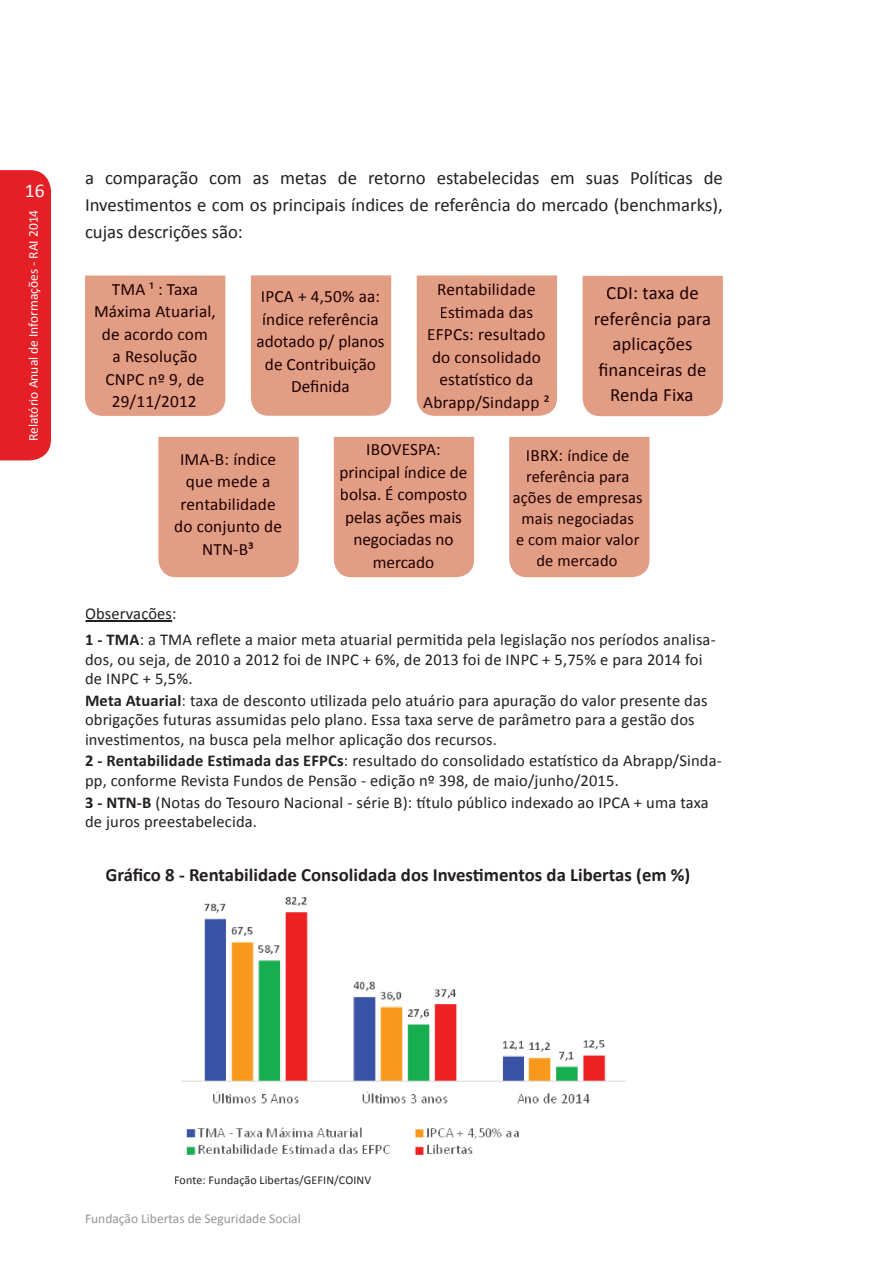
<style>
.page{position:relative;width:893px;height:1276px;background:#fff}
.page>*{position:absolute;margin:0;border:0;box-sizing:border-box;transform-origin:0 0}
.t1{font:19.5px "Calibri";color:#fff}
.t2{font:18.75px/27px "Calibri";color:#231f20;text-align:justify}
.t3{font:700 18.75px "Calibri";color:#231f20}
.t4{font:18.75px/25.5px "Calibri";letter-spacing:.01em;color:#1e0000;text-align:center}
.t5{font:17.25px/22.5px "Calibri";color:#1e0000;text-align:center}
.t6{font:16.5px/19.5px "Calibri";letter-spacing:.01em;color:#231f20}
.t7{font:16.5px/21px "Calibri";letter-spacing:.01em;color:#1e0000;text-align:center}
.t8{font:13.5px "Calibri";color:#fff}
.t9{font:13.5px "Calibri";color:#939598}
.t10{font:12px "Calibri";letter-spacing:.01em;color:#231f20}
.s1{font-size:17.25px}
.s2{font-weight:700}
</style>
<div class="page">
<div style="left:0;top:170px;width:51px;height:290px;background:#e41f25"></div>
<div style="left:251px;top:275px;width:140px;height:141px;background:#e29d85"></div>
<div style="left:262px;top:291px;width:117px;height:14px;background:#e29d85"></div>
<div style="left:264px;top:313px;width:115px;height:12px;background:#e29d85"></div>
<div style="left:257px;top:335px;width:128px;height:15px;background:#e29d85"></div>
<div style="left:266px;top:358px;width:110px;height:15px;background:#e29d85"></div>
<div style="left:293px;top:380px;width:55px;height:12px;background:#e29d85"></div>
<div style="left:85px;top:275px;width:140px;height:141px;background:#e29d85"></div>
<div style="left:112px;top:282px;width:86px;height:13px;background:#e29d85"></div>
<div style="left:95px;top:305px;width:121px;height:15px;background:#e29d85"></div>
<div style="left:103px;top:328px;width:105px;height:12px;background:#e29d85"></div>
<div style="left:113px;top:350px;width:84px;height:15px;background:#e29d85"></div>
<div style="left:106px;top:373px;width:99px;height:14px;background:#e29d85"></div>
<div style="left:113px;top:395px;width:83px;height:14px;background:#e29d85"></div>
<div style="left:417px;top:275px;width:140px;height:141px;background:#e29d85"></div>
<div style="left:439px;top:283px;width:97px;height:12px;background:#e29d85"></div>
<div style="left:441px;top:306px;width:92px;height:12px;background:#e29d85"></div>
<div style="left:429px;top:328px;width:117px;height:12px;background:#e29d85"></div>
<div style="left:433px;top:351px;width:108px;height:12px;background:#e29d85"></div>
<div style="left:440px;top:373px;width:93px;height:12px;background:#e29d85"></div>
<div style="left:423px;top:395px;width:126px;height:16px;background:#e29d85"></div>
<div style="left:583px;top:276px;width:140px;height:140px;background:#e29d85"></div>
<div style="left:607px;top:286px;width:92px;height:13px;background:#e29d85"></div>
<div style="left:595px;top:312px;width:116px;height:16px;background:#e29d85"></div>
<div style="left:613px;top:337px;width:80px;height:16px;background:#e29d85"></div>
<div style="left:599px;top:363px;width:108px;height:13px;background:#e29d85"></div>
<div style="left:612px;top:388px;width:80px;height:13px;background:#e29d85"></div>
<div style="left:158px;top:437px;width:141px;height:140px;background:#e29d85"></div>
<div style="left:181px;top:453px;width:95px;height:12px;background:#e29d85"></div>
<div style="left:187px;top:475px;width:83px;height:15px;background:#e29d85"></div>
<div style="left:182px;top:498px;width:94px;height:12px;background:#e29d85"></div>
<div style="left:175px;top:520px;width:107px;height:15px;background:#e29d85"></div>
<div style="left:204px;top:542px;width:49px;height:13px;background:#e29d85"></div>
<div style="left:334px;top:437px;width:140px;height:140px;background:#e29d85"></div>
<div style="left:368px;top:444px;width:73px;height:11px;background:#e29d85"></div>
<div style="left:341px;top:466px;width:126px;height:15px;background:#e29d85"></div>
<div style="left:341px;top:486px;width:126px;height:17px;background:#e29d85"></div>
<div style="left:346px;top:511px;width:116px;height:15px;background:#e29d85"></div>
<div style="left:355px;top:533px;width:99px;height:15px;background:#e29d85"></div>
<div style="left:374px;top:556px;width:60px;height:12px;background:#e29d85"></div>
<div style="left:509px;top:437px;width:140px;height:140px;background:#e29d85"></div>
<div style="left:527px;top:450px;width:36px;height:11px;background:#e29d85"></div>
<div style="left:569px;top:450px;width:60px;height:11px;background:#e29d85"></div>
<div style="left:527px;top:471px;width:102px;height:14px;background:#e29d85"></div>
<div style="left:514px;top:492px;width:128px;height:14px;background:#e29d85"></div>
<div style="left:523px;top:513px;width:111px;height:14px;background:#e29d85"></div>
<div style="left:517px;top:534px;width:122px;height:11px;background:#e29d85"></div>
<div style="left:537px;top:555px;width:80px;height:11px;background:#e29d85"></div>
<hr style="left:86px;top:620px;width:85px;height:1px;background:#231f20">
<img style="left:181px;top:897px;width:445px;height:258px">
<p class="t1" style="left:25px;top:178px;width:21px">16</p>
<p class="t8" style="left:25px;top:441px;width:233px;rotate:-90deg">Relatório Anual de Informações - RAI 2014</p>
<p class="t2" style="left:85px;top:164px;width:639px">a comparação com as metas de retorno estabelecidas em suas Políticas de Investimentos e com os principais índices de referência do mercado (benchmarks), cujas descrições são:</p>
<p class="t5" style="left:94px;top:277px;width:123px">TMA ¹ : Taxa<br>Máxima Atuarial, de acordo com<br>a Resolução<br>CNPC nº 9, de<br>29/11/2012</p>
<p class="t5" style="left:423px;top:277px;width:128px">Rentabilidade<br>Estimada das<br>EFPCs: resultado do consolidado estatístico da<br>Abrapp/Sindapp ²</p>
<p class="t4" style="left:594px;top:279px;width:119px">CDI: taxa de referência para aplicações financeiras de<br>Renda Fixa</p>
<p class="t5" style="left:256px;top:284px;width:130px">IPCA + 4,50% aa: índice referência adotado p/ planos de Contribuição<br>Definida</p>
<p class="t5" style="left:174px;top:447px;width:109px">IMA-B: índice que mede a rentabilidade do conjunto de<br>NTN-B³</p>
<p class="t5" style="left:340px;top:437px;width:129px">IBOVESPA: principal índice de bolsa. É composto pelas ações mais negociadas no mercado</p>
<p class="t7" style="left:513px;top:444px;width:131px"><span class="s1">IBRX:</span> índice de referência para ações de empresas mais negociadas<br>e com maior valor de mercado</p>
<p class="t6" style="left:85px;top:600px;width:632px;line-height:25.8px">Observações:<br><span class="s2">1 - TMA</span>: a TMA reflete a maior meta atuarial permitida pela legislação nos períodos analisa-</p>
<p class="t6" style="left:85px;top:648px;width:619px">dos, ou seja, de 2010 a 2012 foi de INPC + 6%, de 2013 foi de INPC + 5,75% e para 2014 foi de INPC + 5,5%.</p>
<p class="t6" style="left:85px;top:690px;width:624px"><span class="s2">Meta Atuarial</span>: taxa de desconto utilizada pelo atuário para apuração do valor presente das obrigações futuras assumidas pelo plano. Essa taxa serve de parâmetro para a gestão dos investimentos, na busca pela melhor aplicação dos recursos.</p>
<p class="t6" style="left:85px;top:750px;width:638px"><span class="s2">2 - Rentabilidade Estimada das EFPCs</span>: resultado do consolidado estatístico da Abrapp/Sinda&shy;pp, conforme Revista Fundos de Pensão - edição nº 398, de maio/junho/2015.</p>
<p class="t6" style="left:85px;top:791px;width:625px"><span class="s2">3 - NTN-B</span> (Notas do Tesouro Nacional - série B): título público indexado ao IPCA + uma taxa de juros preestabelecida.</p>
<p class="t3" style="left:105px;top:863px;width:586px">Gráfico 8 - Rentabilidade Consolidada dos Investimentos da Libertas (em %)</p>
<p class="t10" style="left:174px;top:1172px;width:199px">Fonte: Fundação Libertas/GEFIN/COINV</p>
<p class="t9" style="left:85px;top:1210px;width:217px">Fundação Libertas de Seguridade Social</p>
</div>
